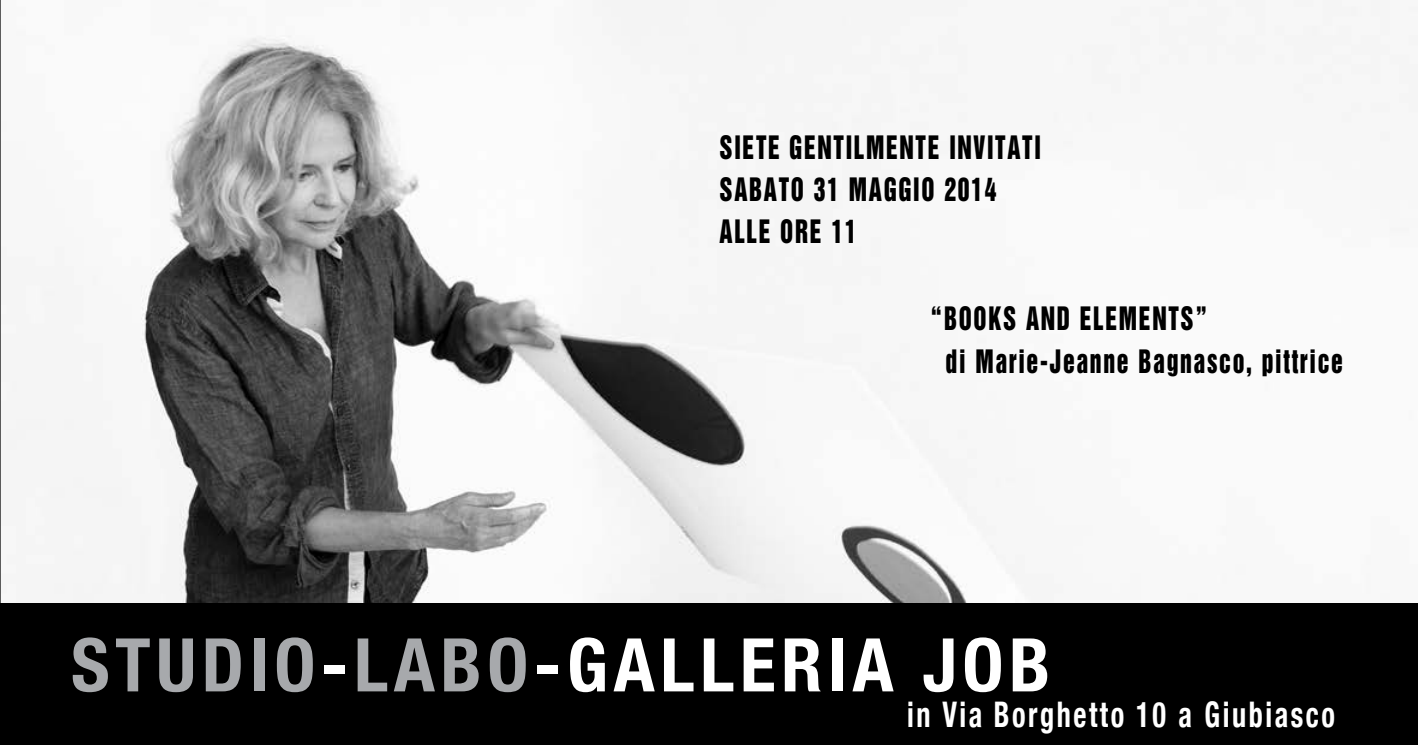
<style>
.page{position:relative;width:1418px;height:745px;background:#fff}
.page>*{position:absolute;margin:0;border:0;box-sizing:border-box;transform-origin:0 0}
.t1{font:700 condensed 74px "Helvetica Neue";letter-spacing:.075em;color:#fff}
.t2{font:700 condensed 35.25px "Helvetica Neue";letter-spacing:.09em;color:#fff;scale:.8 1}
.t3{font:29.5px/42px "Helvetica Inserat";letter-spacing:.07em;color:#000;scale:.8 1}
.s1{color:#a7a9ac}
</style>
<div class="page">
<img style="left:6px;top:0;width:1350px;height:602px">
<div style="left:0;top:602px;width:1417px;height:142px;background:#000"></div>
<hr style="left:0;top:0;width:1px;height:744px;background:#000">
<p class="t3" style="left:719px;top:127px;width:403px">SIETE GENTILMENTE INVITATI<br>SABATO 31 MAGGIO 2014<br>alle</p>
<p class="t3" style="left:780px;top:211px;width:97px">ore 11</p>
<p class="t3" style="left:945px;top:298px;width:498px;text-indent:-15px">“BOOKS AND ELEMENTS”<br>di Marie-Jeanne Bagnasco, pittrice</p>
<h1 class="t1" style="left:71px;top:619px;width:980px"><span class="s1">STUDIO</span>-<span class="s1">LABO</span>-GALLERIA JOB</h1>
<p class="t2" style="left:907px;top:692px;width:536px">in Via Borghetto 10 a Giubiasco</p>
</div>
